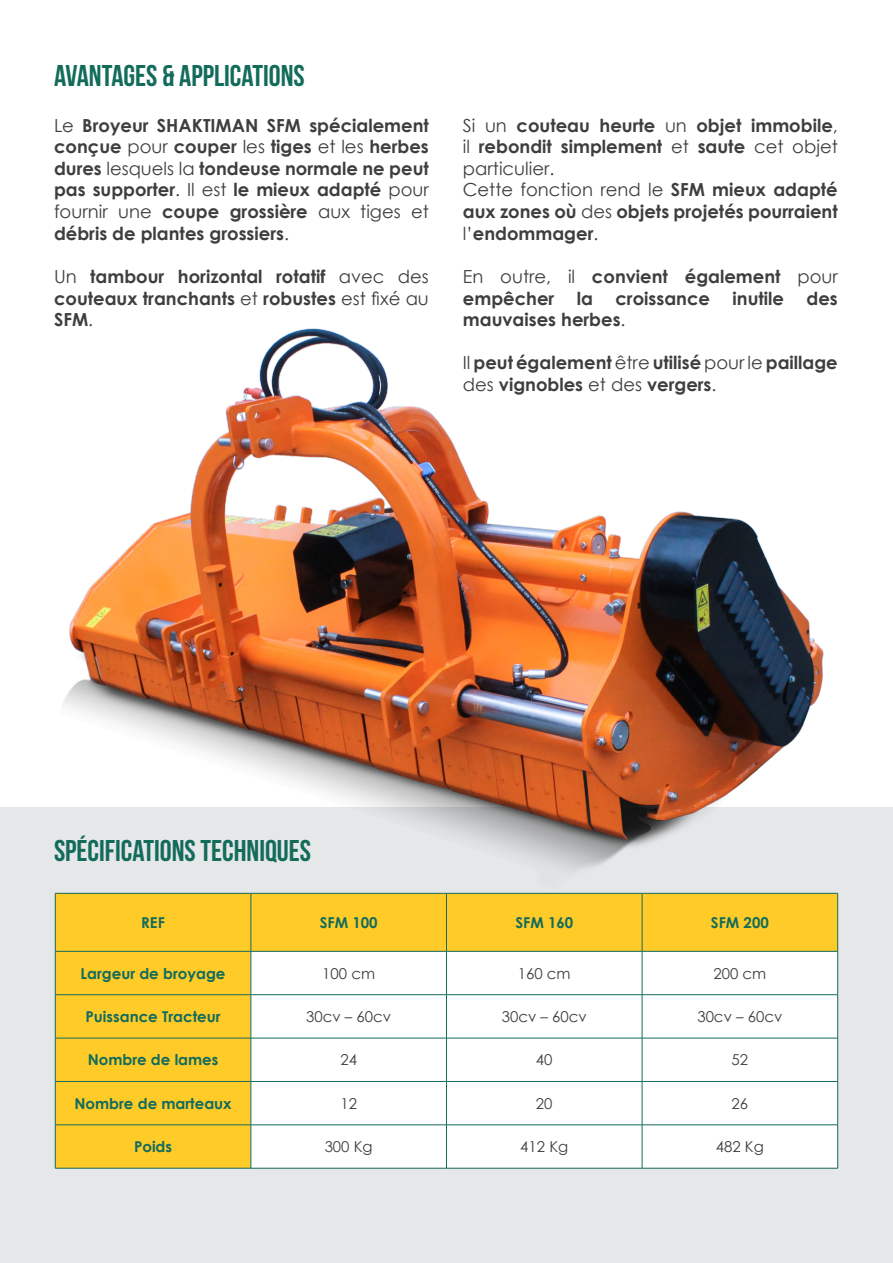
<style>
.page{position:relative;width:893px;height:1263px;background:#fff}
.page>*{position:absolute;margin:0;border:0;box-sizing:border-box;transform-origin:0 0}
.t1{font:700 30px "Bebas Neue";color:#136b5a}
.t2{font:700 18px/21.6px "Century Gothic";color:#3e3e3f;text-align:justify}
.t3{font:700 15px "Century Gothic";color:#136b5a}
.t4{font:15px "Century Gothic";color:#3e3e3f}
.s1{font-weight:400}
</style>
<div class="page">
<div style="left:0;top:808px;width:893px;height:455px;background:#e6e7e9"></div>
<div style="left:56px;top:910px;width:781px;height:258px;background:#fecb29"></div>
<div style="left:252px;top:952px;width:585px;height:216px;background:#fff"></div>
<hr style="left:446px;top:893px;width:1px;height:58px;background:#136b5a">
<hr style="left:642px;top:893px;width:1px;height:58px;background:#136b5a">
<hr style="left:837px;top:893px;width:1px;height:58px;background:#136b5a">
<hr style="left:55px;top:951px;width:1px;height:43px;background:#136b5a">
<hr style="left:251px;top:951px;width:195px;height:1px;background:#136b5a">
<hr style="left:251px;top:951px;width:1px;height:43px;background:#136b5a">
<hr style="left:446px;top:951px;width:196px;height:1px;background:#136b5a">
<hr style="left:446px;top:951px;width:1px;height:43px;background:#136b5a">
<hr style="left:642px;top:951px;width:196px;height:1px;background:#136b5a">
<hr style="left:642px;top:951px;width:1px;height:43px;background:#136b5a">
<hr style="left:837px;top:951px;width:1px;height:43px;background:#136b5a">
<hr style="left:55px;top:994px;width:196px;height:1px;background:#136b5a">
<hr style="left:55px;top:995px;width:1px;height:43px;background:#136b5a">
<hr style="left:251px;top:994px;width:195px;height:1px;background:#136b5a">
<hr style="left:251px;top:995px;width:1px;height:43px;background:#136b5a">
<hr style="left:446px;top:994px;width:196px;height:1px;background:#136b5a">
<hr style="left:446px;top:995px;width:1px;height:43px;background:#136b5a">
<hr style="left:642px;top:994px;width:196px;height:1px;background:#136b5a">
<hr style="left:642px;top:995px;width:1px;height:43px;background:#136b5a">
<hr style="left:837px;top:995px;width:1px;height:43px;background:#136b5a">
<hr style="left:55px;top:1038px;width:196px;height:1px;background:#136b5a">
<hr style="left:55px;top:1038px;width:1px;height:43px;background:#136b5a">
<hr style="left:251px;top:1038px;width:195px;height:1px;background:#136b5a">
<hr style="left:251px;top:1038px;width:1px;height:43px;background:#136b5a">
<hr style="left:446px;top:1038px;width:196px;height:1px;background:#136b5a">
<hr style="left:446px;top:1038px;width:1px;height:43px;background:#136b5a">
<hr style="left:642px;top:1038px;width:196px;height:1px;background:#136b5a">
<hr style="left:642px;top:1038px;width:1px;height:43px;background:#136b5a">
<hr style="left:837px;top:1038px;width:1px;height:43px;background:#136b5a">
<hr style="left:55px;top:1081px;width:196px;height:1px;background:#136b5a">
<hr style="left:55px;top:1081px;width:1px;height:44px;background:#136b5a">
<hr style="left:251px;top:1081px;width:195px;height:1px;background:#136b5a">
<hr style="left:251px;top:1081px;width:1px;height:44px;background:#136b5a">
<hr style="left:446px;top:1081px;width:196px;height:1px;background:#136b5a">
<hr style="left:446px;top:1081px;width:1px;height:44px;background:#136b5a">
<hr style="left:642px;top:1081px;width:196px;height:1px;background:#136b5a">
<hr style="left:642px;top:1081px;width:1px;height:44px;background:#136b5a">
<hr style="left:837px;top:1081px;width:1px;height:44px;background:#136b5a">
<hr style="left:55px;top:1124px;width:196px;height:1px;background:#136b5a">
<hr style="left:55px;top:1125px;width:1px;height:43px;background:#136b5a">
<hr style="left:251px;top:1124px;width:195px;height:1px;background:#136b5a">
<hr style="left:251px;top:1125px;width:1px;height:43px;background:#136b5a">
<hr style="left:446px;top:1124px;width:196px;height:1px;background:#136b5a">
<hr style="left:446px;top:1125px;width:1px;height:43px;background:#136b5a">
<hr style="left:642px;top:1124px;width:196px;height:1px;background:#136b5a">
<hr style="left:642px;top:1125px;width:1px;height:43px;background:#136b5a">
<hr style="left:837px;top:1125px;width:1px;height:43px;background:#136b5a">
<hr style="left:55px;top:1168px;width:196px;height:1px;background:#136b5a">
<hr style="left:251px;top:1168px;width:195px;height:1px;background:#136b5a">
<hr style="left:446px;top:1168px;width:196px;height:1px;background:#136b5a">
<hr style="left:642px;top:1168px;width:196px;height:1px;background:#136b5a">
<hr style="left:55px;top:893px;width:1px;height:58px;background:#136b5a">
<hr style="left:251px;top:893px;width:1px;height:58px;background:#136b5a">
<hr style="left:55px;top:951px;width:196px;height:1px;background:#136b5a">
<img style="left:0;top:328px;width:893px;height:582px">
<p class="t1" style="left:54px;top:59px;width:252px">AVANTAGES &amp; APPLICATIONS</p>
<p class="t2" style="left:54px;top:114px;width:376px"><span class="s1">Le</span> Broyeur SHAKTIMAN SFM spécialement conçue <span class="s1">pour</span> couper <span class="s1">les</span> tiges <span class="s1">et les</span> herbes dures <span class="s1">lesquels la</span> tondeuse normale ne peut pas supporter<span class="s1">. Il est</span> le mieux adapté <span class="s1">pour fournir une</span> coupe grossière <span class="s1">aux tiges et </span>débris de plantes grossiers<span class="s1">.</span></p>
<p class="t2" style="left:54px;top:265px;width:376px"><span class="s1">Un</span> tambour horizontal rotatif <span class="s1">avec des </span>couteaux tranchants <span class="s1">et</span> robustes <span class="s1">est fixé au </span>SFM<span class="s1">.</span></p>
<p class="t2" style="left:463px;top:114px;width:376px"><span class="s1">Si un</span> couteau heurte <span class="s1">un</span> objet immobile<span class="s1">, il</span> rebondit simplement <span class="s1">et</span> saute <span class="s1">cet objet particulier.</span></p>
<p class="t2" style="left:463px;top:178px;width:376px"><span class="s1">Cette fonction rend le</span> SFM mieux adapté aux zones où <span class="s1">des</span> objets projetés pourraient <span class="s1">l’</span>endommager<span class="s1">.</span></p>
<p class="t2" style="left:463px;top:265px;width:376px"><span class="s1">En outre, il</span> convient également <span class="s1">pour </span>empêcher la croissance inutile des mauvaises herbes<span class="s1">.</span></p>
<p class="t2" style="left:463px;top:351px;width:376px"><span class="s1">Il</span> peut également <span class="s1">être</span> utilisé <span class="s1">pour le</span> paillage <span class="s1">des</span> vignobles <span class="s1">et des</span> vergers<span class="s1">.</span></p>
<p class="t1" style="left:54px;top:834px;width:259px">SPÉCIFICATIONS TECHNIQUES</p>
<p class="t3" style="left:141px;top:911px;width:25px">REF</p>
<p class="t3" style="left:320px;top:911px;width:59px">SFM 100</p>
<p class="t3" style="left:515px;top:911px;width:59px">SFM 160</p>
<p class="t3" style="left:711px;top:911px;width:59px">SFM 200</p>
<p class="t3" style="left:81px;top:962px;width:146px">Largeur de broyage</p>
<p class="t4" style="left:322px;top:963px;width:54px">100 cm</p>
<p class="t4" style="left:518px;top:963px;width:54px">160 cm</p>
<p class="t4" style="left:713px;top:963px;width:54px">200 cm</p>
<p class="t3" style="left:86px;top:1005px;width:137px">Puissance Tracteur</p>
<p class="t4" style="left:306px;top:1006px;width:87px">30cv – 60cv</p>
<p class="t4" style="left:502px;top:1006px;width:87px">30cv – 60cv</p>
<p class="t4" style="left:697px;top:1006px;width:87px">30cv – 60cv</p>
<p class="t3" style="left:88px;top:1048px;width:132px">Nombre de lames</p>
<p class="t4" style="left:340px;top:1049px;width:18px">24</p>
<p class="t4" style="left:536px;top:1049px;width:18px">40</p>
<p class="t4" style="left:732px;top:1049px;width:18px">52</p>
<p class="t3" style="left:74px;top:1092px;width:159px">Nombre de marteaux</p>
<p class="t4" style="left:340px;top:1093px;width:18px">12</p>
<p class="t4" style="left:536px;top:1093px;width:18px">20</p>
<p class="t4" style="left:732px;top:1093px;width:18px">26</p>
<p class="t3" style="left:134px;top:1135px;width:40px">Poids</p>
<p class="t4" style="left:325px;top:1136px;width:50px">300 Kg</p>
<p class="t4" style="left:520px;top:1136px;width:50px">412 Kg</p>
<p class="t4" style="left:716px;top:1136px;width:50px">482 Kg</p>
</div>
